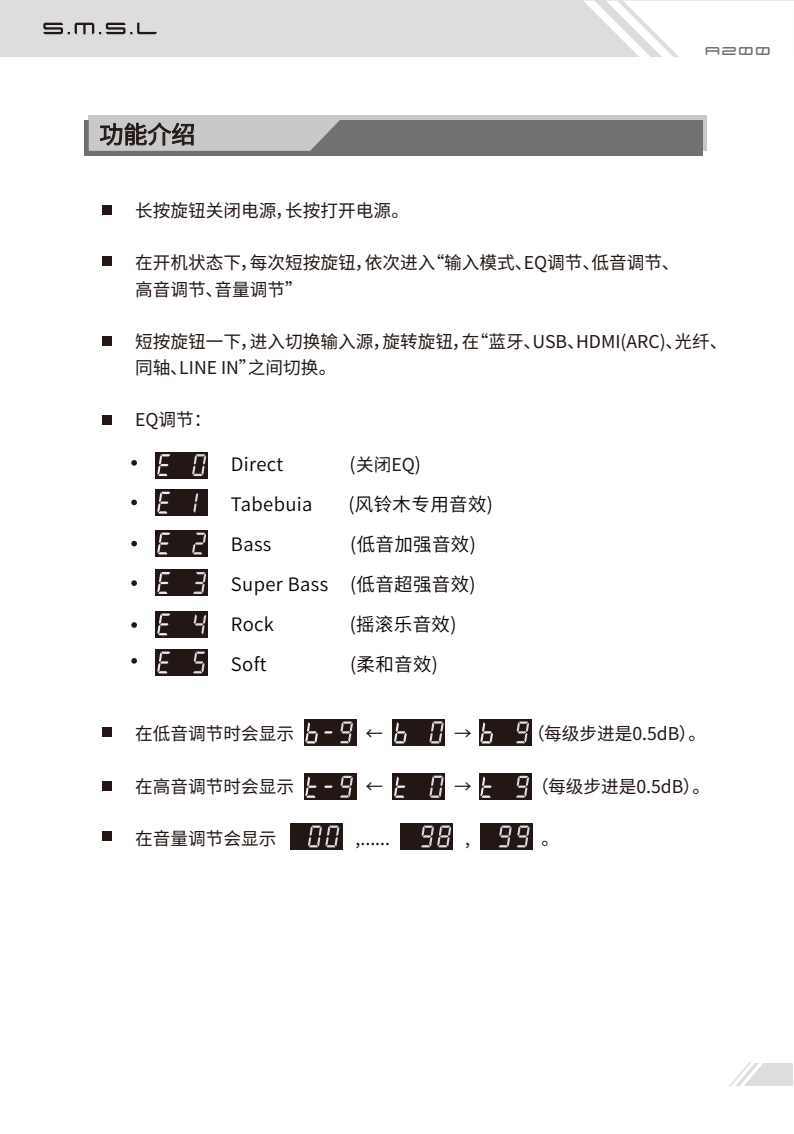
<style>
.page{position:relative;width:794px;height:1134px;background:#fff}
.page>*{position:absolute;margin:0;border:0;box-sizing:border-box;transform-origin:0 0}
.t1{font:24px "Source Han Sans CN";color:#221815}
.t2{font:18.4px/40px "Source Han Sans CN";letter-spacing:.02em;color:#080103;text-align:justify}
.t3{font:17.6px/26px "Source Han Sans CN";color:#231815}
.t4{font:16px "Xenotron";color:#727171}
.s1{font-size:18.4px;color:#080103}
</style>
<div class="page">
<div style="left:89px;top:116px;width:618px;height:35px;background:#c9c9ca"></div>
<div style="left:85px;top:120px;width:618px;height:35px;background:#727171"></div>
<div style="left:691px;top:1063px;width:102px;height:22px;background:#ddd"></div>
<svg style="left:691px;top:1062px;width:73px;height:25px"></svg>
<div style="left:0;top:0;width:794px;height:57px;background:#ddd"></div>
<svg style="left:584px;top:1px;width:210px;height:56px"></svg>
<svg style="left:43px;top:23px;width:114px;height:11px"></svg>
<svg style="left:89px;top:120px;width:251px;height:31px;background:#b2b1b2"></svg>
<svg style="left:131px;top:500px;width:6px;height:5px"></svg>
<svg style="left:131px;top:541px;width:6px;height:5px"></svg>
<svg style="left:131px;top:580px;width:6px;height:6px"></svg>
<svg style="left:131px;top:622px;width:6px;height:6px"></svg>
<svg style="left:131px;top:658px;width:6px;height:6px"></svg>
<div style="left:304px;top:719px;width:52px;height:26px;background:#221714"></div>
<svg style="left:305px;top:722px;width:13px;height:21px"></svg>
<div style="left:393px;top:719px;width:52px;height:26px;background:#221714"></div>
<svg style="left:394px;top:722px;width:12px;height:21px"></svg>
<svg style="left:429px;top:721px;width:14px;height:22px"></svg>
<div style="left:479px;top:719px;width:52px;height:26px;background:#221714"></div>
<svg style="left:480px;top:722px;width:13px;height:21px"></svg>
<div style="left:304px;top:774px;width:52px;height:26px;background:#221714"></div>
<svg style="left:305px;top:776px;width:12px;height:22px"></svg>
<div style="left:393px;top:774px;width:52px;height:26px;background:#221714"></div>
<svg style="left:394px;top:776px;width:11px;height:22px"></svg>
<svg style="left:429px;top:775px;width:14px;height:23px"></svg>
<div style="left:479px;top:774px;width:52px;height:26px;background:#221714"></div>
<svg style="left:480px;top:776px;width:12px;height:22px"></svg>
<div style="left:156px;top:490px;width:52px;height:26px;background:#221714"></div>
<svg style="left:157px;top:492px;width:13px;height:22px"></svg>
<svg style="left:193px;top:493px;width:5px;height:20px"></svg>
<div style="left:102px;top:205px;width:10px;height:10px;background:#221714"></div>
<div style="left:156px;top:649px;width:52px;height:27px;background:#221714"></div>
<svg style="left:157px;top:651px;width:13px;height:22px"></svg>
<svg style="left:193px;top:651px;width:12px;height:22px"></svg>
<div style="left:156px;top:611px;width:52px;height:26px;background:#221714"></div>
<svg style="left:157px;top:613px;width:13px;height:22px"></svg>
<svg style="left:194px;top:614px;width:12px;height:20px"></svg>
<div style="left:156px;top:570px;width:52px;height:26px;background:#221714"></div>
<svg style="left:157px;top:572px;width:13px;height:22px"></svg>
<svg style="left:193px;top:572px;width:13px;height:22px"></svg>
<div style="left:156px;top:530px;width:52px;height:27px;background:#221714"></div>
<svg style="left:157px;top:533px;width:13px;height:21px"></svg>
<svg style="left:192px;top:533px;width:14px;height:21px"></svg>
<div style="left:156px;top:452px;width:52px;height:26px;background:#221714"></div>
<svg style="left:157px;top:454px;width:13px;height:22px"></svg>
<svg style="left:192px;top:454px;width:14px;height:22px"></svg>
<svg style="left:131px;top:460px;width:6px;height:6px"></svg>
<div style="left:102px;top:414px;width:10px;height:10px;background:#221714"></div>
<svg style="left:340px;top:721px;width:13px;height:22px"></svg>
<svg style="left:516px;top:721px;width:13px;height:22px"></svg>
<svg style="left:516px;top:776px;width:13px;height:22px"></svg>
<svg style="left:340px;top:776px;width:13px;height:22px"></svg>
<div style="left:290px;top:823px;width:52px;height:26px;background:#221714"></div>
<svg style="left:308px;top:825px;width:31px;height:22px"></svg>
<div style="left:480px;top:823px;width:52px;height:26px;background:#221714"></div>
<svg style="left:498px;top:825px;width:31px;height:22px"></svg>
<div style="left:401px;top:823px;width:52px;height:26px;background:#221714"></div>
<svg style="left:421px;top:825px;width:30px;height:22px"></svg>
<div style="left:102px;top:727px;width:10px;height:10px;background:#221714"></div>
<div style="left:102px;top:780px;width:10px;height:10px;background:#221714"></div>
<div style="left:102px;top:831px;width:10px;height:10px;background:#221714"></div>
<div style="left:102px;top:256px;width:10px;height:10px;background:#221714"></div>
<div style="left:102px;top:336px;width:10px;height:10px;background:#221714"></div>
<svg style="left:324px;top:731px;width:9px;height:2px"></svg>
<svg style="left:324px;top:785px;width:9px;height:3px"></svg>
<h1 class="t1" style="left:99px;top:121px;width:97px">功能介绍</h1>
<p class="t4" style="left:706px;top:46px;width:67px">A200</p>
<p class="t3" style="left:135px;top:198px;width:275px">长按旋钮关闭电源，长按打开电源。</p>
<p class="t3" style="left:135px;top:250px;width:546px">在开机状态下，每次短按旋钮，依次进入“输入模式、EQ调节、低音调节、高音调节、音量调节”</p>
<p class="t3" style="left:135px;top:329px;width:594px">短按旋钮一下，进入切换输入源，旋转旋钮，在“蓝牙、USB、HDMI(ARC)、光纤、同轴、LINE IN”之间切换。</p>
<p class="t3" style="left:135px;top:407px;width:78px">EQ调节：</p>
<p class="t2" style="left:231px;top:444px;width:54px">Direct</p>
<p class="t3" style="left:349px;top:451px;width:73px"><span class="s1">(</span>关闭EQ<span class="s1">)</span></p>
<p class="t2" style="left:231px;top:484px;width:83px">Tabebuia</p>
<p class="t2" style="left:348px;top:484px;width:146px">(风铃木专用音效)</p>
<p class="t2" style="left:231px;top:524px;width:42px">Bass</p>
<p class="t2" style="left:231px;top:524px;width:246px;text-indent:119px">(低音加强音效)<br>Super Bass (低音超强音效)<br>Rock</p>
<p class="t2" style="left:350px;top:604px;width:108px">(摇滚乐音效)</p>
<p class="t2" style="left:231px;top:644px;width:37px">Soft</p>
<p class="t2" style="left:350px;top:644px;width:89px">(柔和音效)</p>
<p class="t3" style="left:135px;top:721px;width:160px">在低音调节时会显示</p>
<p class="t3" style="left:365px;top:721px;width:19px">←</p>
<p class="t3" style="left:454px;top:721px;width:19px">→</p>
<p class="t3" style="left:527px;top:721px;width:181px">（每级步进是0.5dB）。</p>
<p class="t3" style="left:135px;top:773px;width:160px">在高音调节时会显示</p>
<p class="t3" style="left:365px;top:773px;width:19px">←</p>
<p class="t3" style="left:454px;top:773px;width:19px">→</p>
<p class="t3" style="left:531px;top:773px;width:181px">（每级步进是0.5dB）。</p>
<p class="t3" style="left:135px;top:826px;width:143px">在音量调节会显示</p>
<p class="t3" style="left:355px;top:826px;width:36px">,......</p>
<p class="t3" style="left:465px;top:826px;width:6px">,</p>
<p class="t3" style="left:541px;top:826px;width:19px">。</p>
</div>
